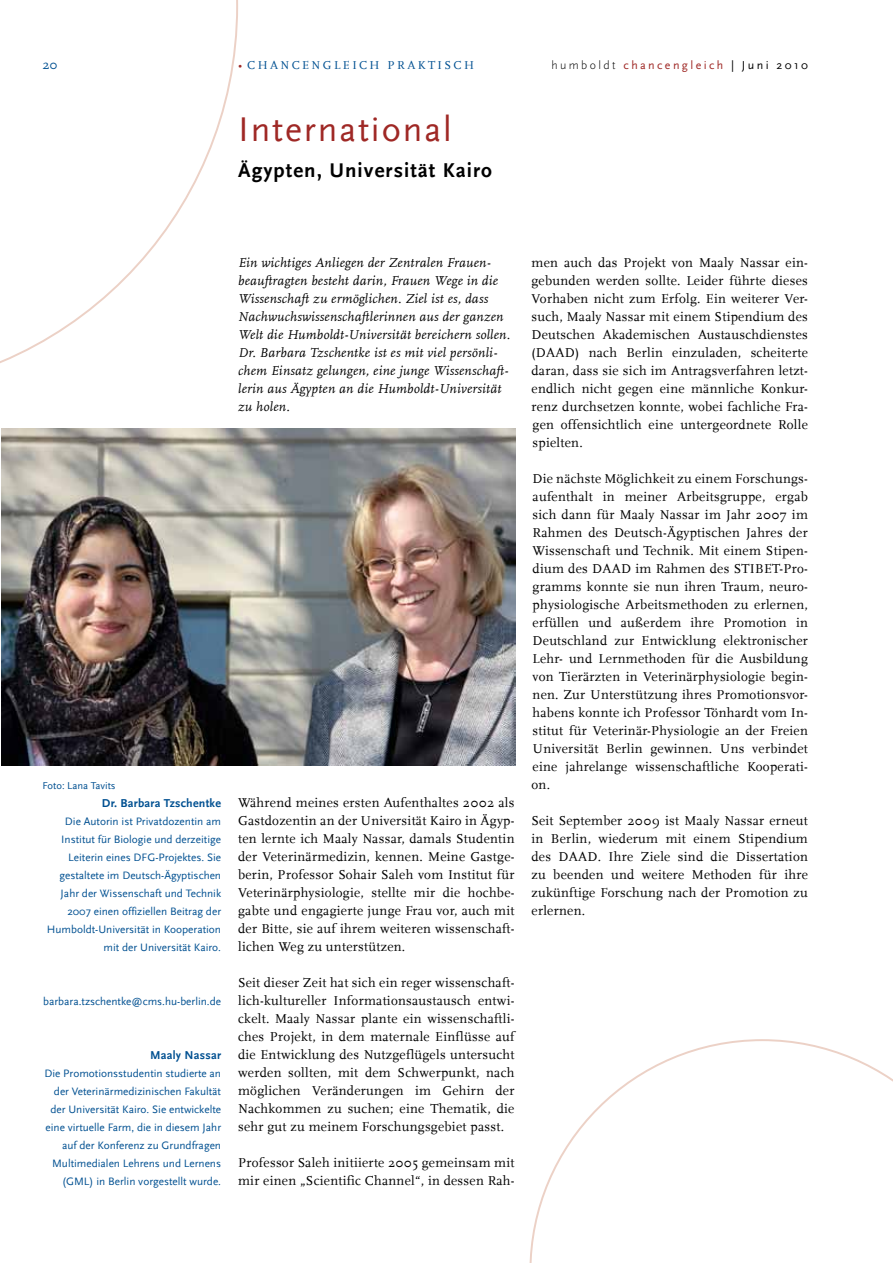
<style>
.page{position:relative;width:893px;height:1263px;background:#fff}
.page>*{position:absolute;margin:0;border:0;box-sizing:border-box;transform-origin:0 0}
.t1{font:36px "HU Scala Sans";letter-spacing:.05em;color:#9f2825}
.t2{font:700 21px "HU Scala Sans";letter-spacing:.05em;color:#000}
.t3{font:13.5px/18px "HU Scala";letter-spacing:.02em;color:#000;text-align:justify}
.t4{font:italic 13.5px/18px "HU Scala";letter-spacing:.02em;color:#000}
.t5{font:13.5px "Scala";color:#005091}
.t6{font:700 12px "HU Scala Sans";letter-spacing:.02em;color:#005091}
.t7{font:12px "Scala Sans Pro";letter-spacing:.2em;color:#9f2825}
.t8{font:12px "HU Scala";color:#005091}
.t9{font:11.25px/18px "HU Scala Sans";color:#005091;text-align:right}
.t10{font:10.5px "HU Scala Sans";color:#005091}
.s1{font-family:"Scala";color:#9f2825}
.s2{font-weight:300;color:#000}
.s3{color:#000}
</style>
<div class="page">
<svg style="left:529px;top:1039px;width:364px;height:224px"></svg>
<svg style="left:0;top:0;width:238px;height:363px"></svg>
<img style="left:1px;top:428px;width:515px;height:338px">
<p class="t5" style="left:43px;top:57px;width:17px">20</p>
<p class="t8" style="left:238px;top:59px;width:31px"><span class="s1">•</span>Chancengleich</p>
<p class="t8" style="left:387px;top:59px;width:20px">Praktisch</p>
<p class="t7" style="left:551px;top:58px;width:258px"><span class="s2">humboldt</span> chancengleich <span class="s3">| Juni 2010</span></p>
<h1 class="t1" style="left:238px;top:110px;width:215px">International</h1>
<h2 class="t2" style="left:238px;top:158px;width:255px">Ägypten, Universität Kairo</h2>
<p class="t10" style="left:43px;top:780px;width:75px">Foto: Lana Tavits</p>
<p class="t6" style="left:102px;top:796px;width:121px">Dr. Barbara Tzschentke</p>
<p class="t9" style="left:47px;top:813px;width:176px">Die Autorin ist Privatdozentin am Institut für Biologie und derzeitige Leiterin eines DFG-Projektes. Sie gestaltete im Deutsch-Ägyptischen Jahr der Wissenschaft und Technik 2007 einen offiziellen Beitrag der Humboldt-Universität in Kooperation mit der Universität Kairo.</p>
<p class="t9" style="left:43px;top:993px;width:179px">barbara.tzschentke@cms.hu-berlin.de</p>
<p class="t6" style="left:150px;top:1048px;width:72px">Maaly Nassar</p>
<p class="t9" style="left:44px;top:1065px;width:178px">Die Promotionsstudentin studierte an der Veterinärmedizinischen Fakultät der Universität Kairo. Sie entwickelte eine virtuelle Farm, die in diesem Jahr auf der Konferenz zu Grundfragen Multimedialen Lehrens und Lernens (GML) in Berlin vorgestellt wurde.</p>
<p class="t4" style="left:238px;top:254px;width:273px">Ein wichtiges Anliegen der Zentralen Frauen&shy;beauftragten besteht darin, Frauen Wege in die Wissenschaft zu ermöglichen. Ziel ist es, dass Nachwuchswissenschaftlerinnen aus der ganzen Welt die Humboldt-Universität bereichern sollen.<br>Dr. Barbara Tzschentke ist es mit viel persönli&shy;chem Einsatz gelungen, eine junge Wissenschaft&shy;lerin aus Ägypten an die Humboldt-Universität zu holen.</p>
<p class="t3" style="left:238px;top:794px;width:278px">Während meines ersten Aufenthaltes 2002 als Gastdozentin an der Universität Kairo in Ägyp&shy;ten lernte ich Maaly Nassar, damals Studentin der Veterinärmedizin, kennen. Meine Gastge&shy;berin, Professor Sohair Saleh vom Institut für Veterinärphysiologie, stellte mir die hochbe&shy;gabte und engagierte junge Frau vor, auch mit der Bitte, sie auf ihrem weiteren wissenschaft&shy;lichen Weg zu unterstützen.</p>
<p class="t3" style="left:238px;top:974px;width:278px">Seit dieser Zeit hat sich ein reger wissenschaft&shy;lich-kultureller Informationsaustausch entwi&shy;ckelt. Maaly Nassar plante ein wissenschaftli&shy;ches Projekt, in dem maternale Einflüsse auf die Entwicklung des Nutzgeflügels untersucht werden sollten, mit dem Schwerpunkt, nach möglichen Veränderungen im Gehirn der Nachkommen zu suchen; eine Thematik, die sehr gut zu meinem Forschungsgebiet passt.</p>
<p class="t3" style="left:238px;top:1154px;width:278px">Professor Saleh initiierte 2005 gemeinsam mit mir einen „Scientific Channel“, in dessen Rah-</p>
<p class="t3" style="left:531px;top:254px;width:278px">men auch das Projekt von Maaly Nassar ein&shy;gebunden werden sollte. Leider führte dieses Vorhaben nicht zum Erfolg. Ein weiterer Ver&shy;such, Maaly Nassar mit einem Stipendium des Deutschen Akademischen Austauschdienstes (DAAD) nach Berlin einzuladen, scheiterte daran, dass sie sich im Antragsverfahren letzt&shy;endlich nicht gegen eine männliche Konkur&shy;renz durchsetzen konnte, wobei fachliche Fra&shy;gen offensichtlich eine untergeordnete Rolle spielten.</p>
<p class="t3" style="left:531px;top:470px;width:278px">Die nächste Möglichkeit zu einem Forschungs&shy;aufenthalt in meiner Arbeitsgruppe, ergab sich dann für Maaly Nassar im Jahr 2007 im Rahmen des Deutsch-Ägyptischen Jahres der Wissenschaft und Technik. Mit einem Stipen&shy;dium des DAAD im Rahmen des STIBET-Pro&shy;gramms konnte sie nun ihren Traum, neuro&shy;physiologische Arbeitsmethoden zu erlernen, erfüllen und außerdem ihre Promotion in Deutschland zur Entwicklung elektronischer Lehr- und Lernmethoden für die Ausbildung von Tierärzten in Veterinärphysiologie begin&shy;nen. Zur Unterstützung ihres Promotionsvor&shy;habens konnte ich Professor Tönhardt vom In&shy;stitut für Veterinär-Physiologie an der Freien Universität Berlin gewinnen. Uns verbindet eine jahrelange wissenschaftliche Kooperati&shy;on.</p>
<p class="t3" style="left:531px;top:812px;width:278px">Seit September 2009 ist Maaly Nassar erneut in Berlin, wiederum mit einem Stipendium des DAAD. Ihre Ziele sind die Dissertation zu beenden und weitere Methoden für ihre zukünftige Forschung nach der Promotion zu erlernen.</p>
</div>
